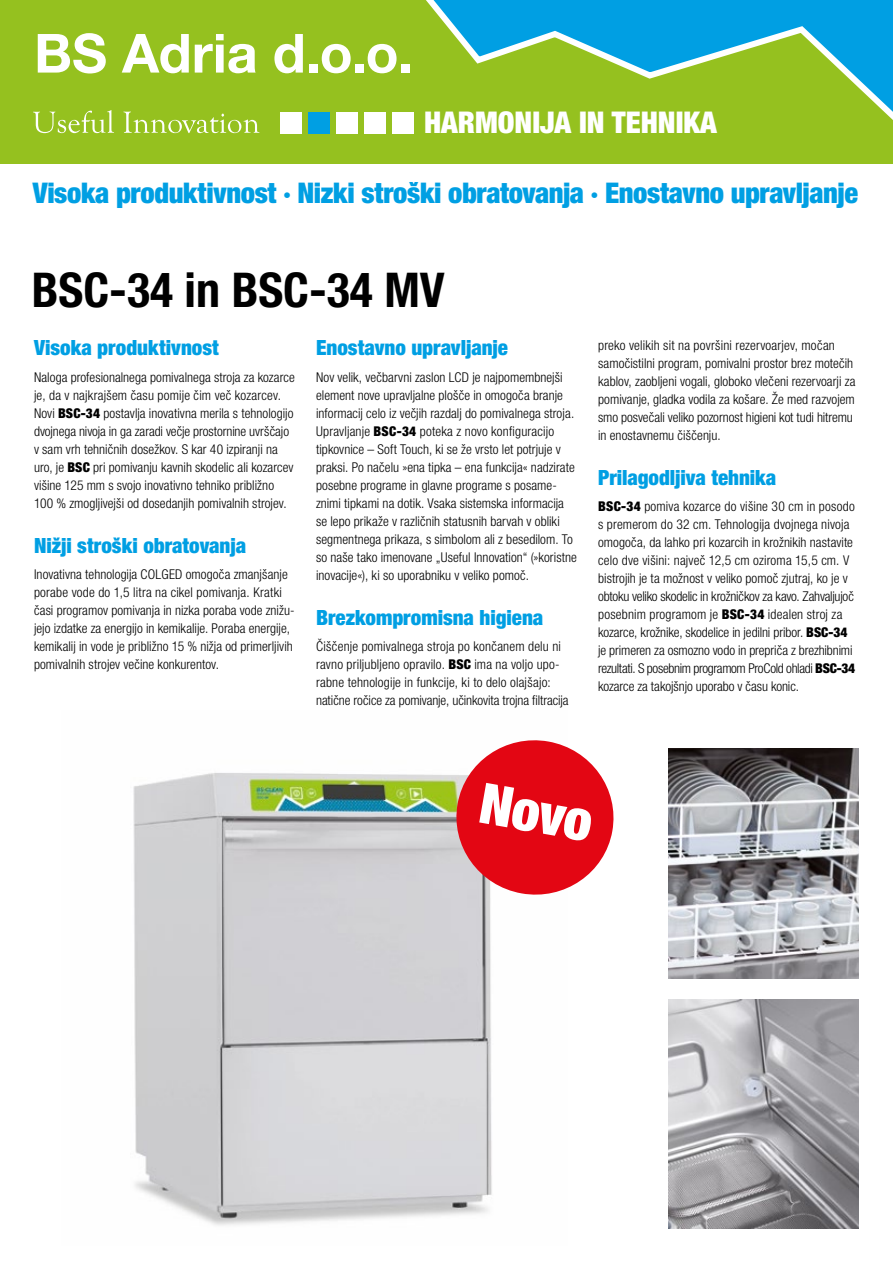
<style>
.page{position:relative;width:893px;height:1263px;background:#fff}
.page>*{position:absolute;margin:0;border:0;box-sizing:border-box;transform-origin:0 0}
.t1{font:900 condensed 56.25px "Helvetica Neue LTW1 G";color:#fff}
.t2{font:700 54px "Helvetica Neue LTW1 G";color:#fff}
.t3{font:700 condensed 48px "Helvetica Neue LTW1 G";color:#000}
.t4{font:900 condensed 30px "Helvetica Neue LTW1 G";color:#fff}
.t5{font:900 condensed 28.5px "Helvetica Neue LTW1 G";letter-spacing:-.015em;color:#009fe3}
.t6{font:900 condensed 21px "Helvetica Neue LTW1 G";color:#009fe3}
.t7{font:300 condensed 13.5px/18px "Helvetica Neue LTW1 G";letter-spacing:.005em;color:#000}
.s1{font-weight:900}
</style>
<div class="page">
<img style="left:133px;top:773px;width:359px;height:453px">
<img style="left:669px;top:748px;width:190px;height:230px">
<img style="left:669px;top:999px;width:190px;height:230px">
<div style="left:0;top:0;width:893px;height:164px;background:#95c11f"></div>
<div style="left:280px;top:112px;width:22px;height:21px;background:#fff"></div>
<div style="left:309px;top:112px;width:21px;height:21px;background:#009fe3"></div>
<div style="left:337px;top:112px;width:21px;height:21px;background:#fff"></div>
<div style="left:365px;top:112px;width:21px;height:21px;background:#fff"></div>
<div style="left:393px;top:112px;width:21px;height:21px;background:#fff"></div>
<svg style="left:450px;top:740px;width:164px;height:161px"></svg>
<svg style="left:33px;top:110px;width:81px;height:23px"></svg>
<svg style="left:123px;top:112px;width:136px;height:21px"></svg>
<svg style="left:404px;top:0;width:489px;height:134px"></svg>
<h2 class="t2" style="left:34px;top:20px;width:380px">BS Adria d.o.o.</h2>
<h3 class="t4" style="left:424px;top:105px;width:294px">HARMONIJA IN TEHNIKA</h3>
<h3 class="t5" style="left:33px;top:176px;width:827px">Visoka produktivnost · Nizki stroški obratovanja · Enostavno upravljanje</h3>
<h3 class="t3" style="left:32px;top:261px;width:414px">BSC-34 in BSC-34 MV</h3>
<h3 class="t6" style="left:34px;top:335px;width:186px">Visoka produktivnost</h3>
<p class="t7" style="left:34px;top:368px;width:262px">Naloga profesionalnega pomivalnega stroja za kozarce je, da v najkrajšem času pomije čim več kozarcev.<br>Novi <span class="s1">BSC-34</span> postavlja inovativna merila s tehnologijo dvojnega nivoja in ga zaradi večje prostornine uvrščajo v sam vrh tehničnih dosežkov. S kar 40 izpiranji na uro, je <span class="s1">BSC</span> pri pomivanju kavnih skodelic ali kozarcev višine 125 mm s svojo inovativno tehniko približno 100 % zmogljivejši od dosedanjih pomivalnih strojev.</p>
<h3 class="t6" style="left:34px;top:533px;width:214px">Nižji stroški obratovanja</h3>
<p class="t7" style="left:34px;top:566px;width:262px">Inovativna tehnologija COLGED omogoča zmanjšanje porabe vode do 1,5 litra na cikel pomivanja. Kratki časi programov pomivanja in nizka poraba vode znižu&shy;jejo izdatke za energijo in kemikalije. Poraba energije, kemikalij in vode je približno 15 % nižja od primerljivih pomivalnih strojev večine konkurentov.</p>
<h3 class="t6" style="left:316px;top:335px;width:193px">Enostavno upravljanje</h3>
<p class="t7" style="left:316px;top:368px;width:262px">Nov velik, večbarvni zaslon LCD je najpomembnejši element nove upravljalne plošče in omogoča branje informacij celo iz večjih razdalj do pomivalnega stroja.<br>Upravljanje <span class="s1">BSC-34</span> poteka z novo konfiguracijo tipkovnice – Soft Touch, ki se že vrsto let potrjuje v praksi. Po načelu »ena tipka – ena funkcija« nadzirate posebne programe in glavne programe s posame&shy;znimi tipkami na dotik. Vsaka sistemska informacija se lepo prikaže v različnih statusnih barvah v obliki segmentnega prikaza, s simbolom ali z besedilom. To so naše tako imenovane „Useful Innovation“ (»koristne inovacije«), ki so uporabniku v veliko pomoč.</p>
<h3 class="t6" style="left:316px;top:605px;width:229px">Brezkompromisna higiena</h3>
<p class="t7" style="left:316px;top:638px;width:254px">Čiščenje pomivalnega stroja po končanem delu ni ravno priljubljeno opravilo. <span class="s1">BSC</span> ima na voljo upo&shy;rabne tehnologije in funkcije, ki to delo olajšajo: natične ročice za pomivanje, učinkovita trojna filtracija</p>
<p class="t7" style="left:598px;top:336px;width:259px">preko velikih sit na površini rezervoarjev, močan samočistilni program, pomivalni prostor brez motečih kablov, zaobljeni vogali, globoko vlečeni rezervoarji za pomivanje, gladka vodila za košare. Že med razvojem smo posvečali veliko pozornost higieni kot tudi hitremu in enostavnemu čiščenju.</p>
<h3 class="t6" style="left:598px;top:465px;width:180px">Prilagodljiva tehnika</h3>
<p class="t7" style="left:598px;top:498px;width:259px"><span class="s1">BSC-34</span> pomiva kozarce do višine 30 cm in posodo s premerom do 32 cm. Tehnologija dvojnega nivoja omogoča, da lahko pri kozarcih in krožnikih nastavite celo dve višini: največ 12,5 cm oziroma 15,5 cm. V bistrojih je ta možnost v veliko pomoč zjutraj, ko je v obtoku veliko skodelic in krožničkov za kavo. Zahvaljujoč posebnim programom je <span class="s1">BSC-34</span> idealen stroj za kozarce, krožnike, skodelice in jedilni pribor. <span class="s1">BSC-34 </span>je primeren za osmozno vodo in prepriča z brezhibnimi rezultati. S posebnim programom ProCold ohladi <span class="s1">BSC-34 </span>kozarce za takojšnjo uporabo v času konic.</p>
<h1 class="t1" style="left:486px;top:769px;width:115px;rotate:10deg">Novo</h1>
</div>
